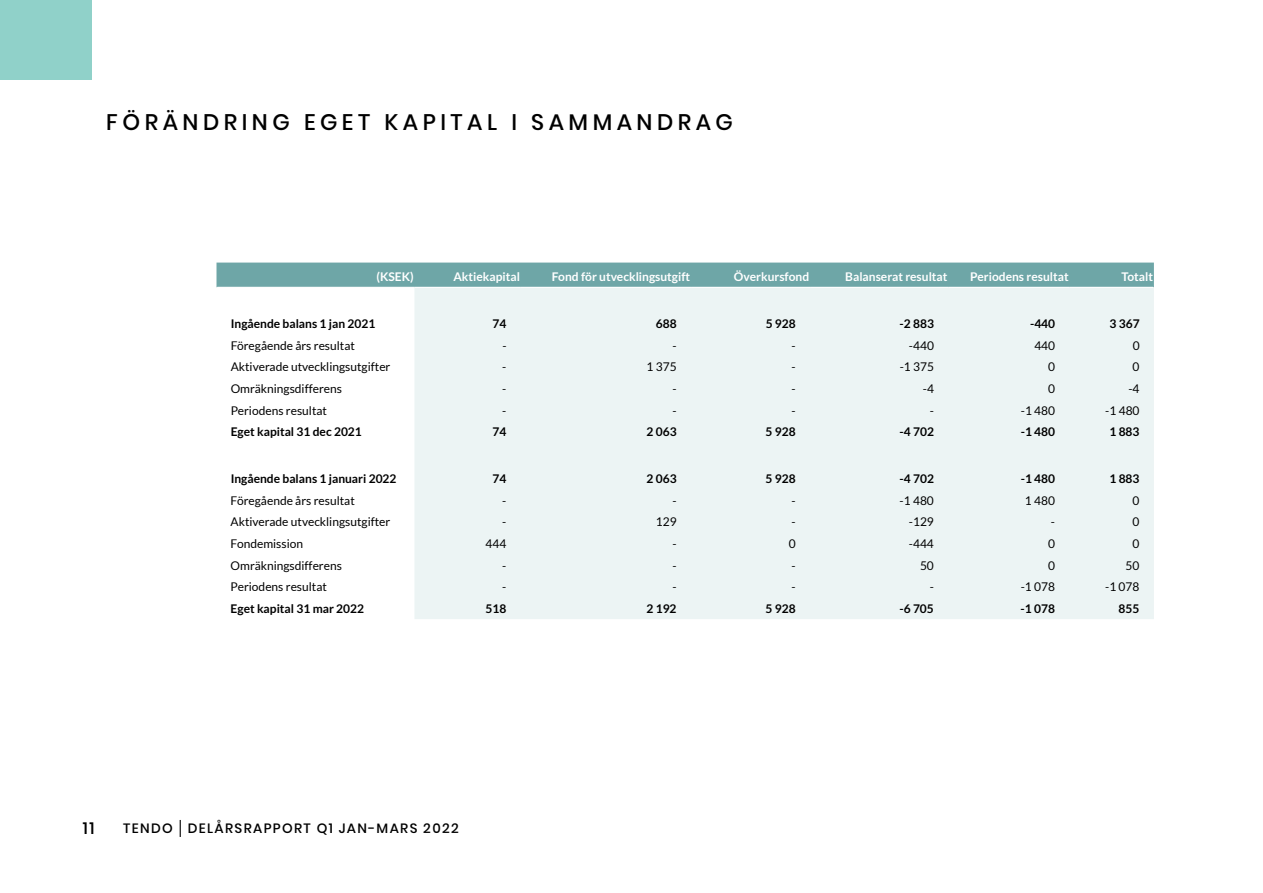
<style>
.page{position:relative;width:1263px;height:893px;background:#fff}
.page>*{position:absolute;margin:0;border:0;box-sizing:border-box;transform-origin:0 0}
.t1{font:500 22.5px "Poppins";letter-spacing:.2em;color:#000}
.t2{font:500 16.5px "Poppins";color:#000}
.t3{font:500 13.5px "Poppins";letter-spacing:.1em;color:#000}
.t4{font:12px "Lato";color:#000}
.t5{font:700 12px "Lato";color:#000}
.t6{font:700 12px "Lato";color:#fff}
</style>
<div class="page">
<svg style="left:180px;top:820px;width:1px;height:17px"></svg>
<div style="left:216px;top:263px;width:938px;height:24px;background:#6ea6a7"></div>
<div style="left:414px;top:287px;width:740px;height:332px;background:#ecf4f4"></div>
<hr style="left:414px;top:287px;width:107px;height:1px;background:#fff">
<hr style="left:521px;top:287px;width:170px;height:1px;background:#fff">
<hr style="left:691px;top:287px;width:119px;height:1px;background:#fff">
<hr style="left:810px;top:287px;width:138px;height:1px;background:#fff">
<hr style="left:948px;top:287px;width:121px;height:1px;background:#fff">
<hr style="left:1069px;top:287px;width:84px;height:1px;background:#fff">
<div style="left:0;top:0;width:91px;height:80px;background:#90d1c9"></div>
<h1 class="t1" style="left:106px;top:109px;width:628px">FÖRÄNDRING EGET KAPITAL I SAMMANDRAG</h1>
<p class="t6" style="left:376px;top:270px;width:39px">(KSEK)</p>
<p class="t6" style="left:453px;top:270px;width:68px">Aktiekapital</p>
<p class="t6" style="left:552px;top:270px;width:140px">Fond för utvecklingsutgift</p>
<p class="t6" style="left:734px;top:270px;width:77px">Överkursfond</p>
<p class="t6" style="left:845px;top:270px;width:104px">Balanserat resultat</p>
<p class="t6" style="left:970px;top:270px;width:100px">Periodens resultat</p>
<p class="t6" style="left:1121px;top:270px;width:33px">Totalt</p>
<p class="t5" style="left:231px;top:317px;width:146px">Ingående balans 1 jan 2021</p>
<p class="t5" style="left:493px;top:317px;width:15px">74</p>
<p class="t5" style="left:656px;top:317px;width:22px">688</p>
<p class="t5" style="left:766px;top:317px;width:32px">5 928</p>
<p class="t5" style="left:899px;top:317px;width:36px">-2 883</p>
<p class="t5" style="left:1030px;top:317px;width:27px">-440</p>
<p class="t5" style="left:1109px;top:317px;width:32px">3 367</p>
<p class="t4" style="left:231px;top:339px;width:126px">Föregående års resultat</p>
<p class="t4" style="left:502px;top:339px;width:6px">-</p>
<p class="t4" style="left:673px;top:339px;width:6px">-</p>
<p class="t4" style="left:792px;top:339px;width:6px">-</p>
<p class="t4" style="left:909px;top:339px;width:27px">-440</p>
<p class="t4" style="left:1034px;top:339px;width:22px">440</p>
<p class="t4" style="left:1133px;top:339px;width:8px">0</p>
<p class="t4" style="left:231px;top:360px;width:161px">Aktiverade utvecklingsutgifter</p>
<p class="t4" style="left:502px;top:360px;width:6px">-</p>
<p class="t4" style="left:646px;top:360px;width:32px">1 375</p>
<p class="t4" style="left:792px;top:360px;width:6px">-</p>
<p class="t4" style="left:900px;top:360px;width:36px">-1 375</p>
<p class="t4" style="left:1048px;top:360px;width:8px">0</p>
<p class="t4" style="left:1133px;top:360px;width:8px">0</p>
<p class="t4" style="left:231px;top:382px;width:113px">Omräkningsdifferens</p>
<p class="t4" style="left:502px;top:382px;width:6px">-</p>
<p class="t4" style="left:672px;top:382px;width:6px">-</p>
<p class="t4" style="left:792px;top:382px;width:6px">-</p>
<p class="t4" style="left:923px;top:382px;width:13px">-4</p>
<p class="t4" style="left:1048px;top:382px;width:8px">0</p>
<p class="t4" style="left:1128px;top:382px;width:13px">-4</p>
<p class="t4" style="left:231px;top:404px;width:98px">Periodens resultat</p>
<p class="t4" style="left:502px;top:404px;width:6px">-</p>
<p class="t4" style="left:672px;top:404px;width:6px">-</p>
<p class="t4" style="left:792px;top:404px;width:6px">-</p>
<p class="t4" style="left:930px;top:404px;width:6px">-</p>
<p class="t4" style="left:1021px;top:404px;width:36px">-1 480</p>
<p class="t4" style="left:1105px;top:404px;width:36px">-1 480</p>
<p class="t5" style="left:231px;top:425px;width:133px">Eget kapital 31 dec 2021</p>
<p class="t5" style="left:492px;top:425px;width:15px">74</p>
<p class="t5" style="left:646px;top:425px;width:32px">2 063</p>
<p class="t5" style="left:766px;top:425px;width:32px">5 928</p>
<p class="t5" style="left:899px;top:425px;width:36px">-4 702</p>
<p class="t5" style="left:1021px;top:425px;width:36px">-1 480</p>
<p class="t5" style="left:1109px;top:425px;width:32px">1 883</p>
<p class="t5" style="left:231px;top:472px;width:167px">Ingående balans 1 januari 2022</p>
<p class="t5" style="left:492px;top:472px;width:15px">74</p>
<p class="t5" style="left:646px;top:472px;width:32px">2 063</p>
<p class="t5" style="left:766px;top:472px;width:32px">5 928</p>
<p class="t5" style="left:899px;top:472px;width:36px">-4 702</p>
<p class="t5" style="left:1021px;top:472px;width:36px">-1 480</p>
<p class="t5" style="left:1109px;top:472px;width:32px">1 883</p>
<p class="t4" style="left:231px;top:494px;width:126px">Föregående års resultat</p>
<p class="t4" style="left:502px;top:494px;width:6px">-</p>
<p class="t4" style="left:672px;top:494px;width:6px">-</p>
<p class="t4" style="left:791px;top:494px;width:6px">-</p>
<p class="t4" style="left:900px;top:494px;width:36px">-1 480</p>
<p class="t4" style="left:1025px;top:494px;width:32px">1 480</p>
<p class="t4" style="left:1132px;top:494px;width:8px">0</p>
<p class="t4" style="left:231px;top:515px;width:161px">Aktiverade utvecklingsutgifter</p>
<p class="t4" style="left:502px;top:515px;width:6px">-</p>
<p class="t4" style="left:656px;top:515px;width:22px">129</p>
<p class="t4" style="left:791px;top:515px;width:6px">-</p>
<p class="t4" style="left:909px;top:515px;width:27px">-129</p>
<p class="t4" style="left:1051px;top:515px;width:6px">-</p>
<p class="t4" style="left:1132px;top:515px;width:8px">0</p>
<p class="t4" style="left:231px;top:537px;width:74px">Fondemission</p>
<p class="t4" style="left:485px;top:537px;width:22px">444</p>
<p class="t4" style="left:672px;top:537px;width:6px">-</p>
<p class="t4" style="left:789px;top:537px;width:8px">0</p>
<p class="t4" style="left:909px;top:537px;width:27px">-444</p>
<p class="t4" style="left:1048px;top:537px;width:8px">0</p>
<p class="t4" style="left:1132px;top:537px;width:8px">0</p>
<p class="t4" style="left:231px;top:559px;width:113px">Omräkningsdifferens</p>
<p class="t4" style="left:502px;top:559px;width:6px">-</p>
<p class="t4" style="left:672px;top:559px;width:6px">-</p>
<p class="t4" style="left:791px;top:559px;width:6px">-</p>
<p class="t4" style="left:920px;top:559px;width:15px">50</p>
<p class="t4" style="left:1048px;top:559px;width:8px">0</p>
<p class="t4" style="left:1125px;top:559px;width:15px">50</p>
<p class="t4" style="left:231px;top:580px;width:98px">Periodens resultat</p>
<p class="t4" style="left:502px;top:580px;width:6px">-</p>
<p class="t4" style="left:672px;top:580px;width:6px">-</p>
<p class="t4" style="left:791px;top:580px;width:6px">-</p>
<p class="t4" style="left:930px;top:580px;width:6px">-</p>
<p class="t4" style="left:1021px;top:580px;width:36px">-1 078</p>
<p class="t4" style="left:1105px;top:580px;width:36px">-1 078</p>
<p class="t5" style="left:231px;top:602px;width:135px">Eget kapital 31 mar 2022</p>
<p class="t5" style="left:485px;top:602px;width:22px">518</p>
<p class="t5" style="left:646px;top:602px;width:32px">2 192</p>
<p class="t5" style="left:765px;top:602px;width:32px">5 928</p>
<p class="t5" style="left:899px;top:602px;width:36px">-6 705</p>
<p class="t5" style="left:1020px;top:602px;width:36px">-1 078</p>
<p class="t5" style="left:1118px;top:602px;width:22px">855</p>
<h2 class="t2" style="left:83px;top:818px;width:13px">11</h2>
<p class="t3" style="left:123px;top:821px;width:337px">TENDO DELÅRSRAPPORT Q1 JAN-MARS 2022</p>
</div>
